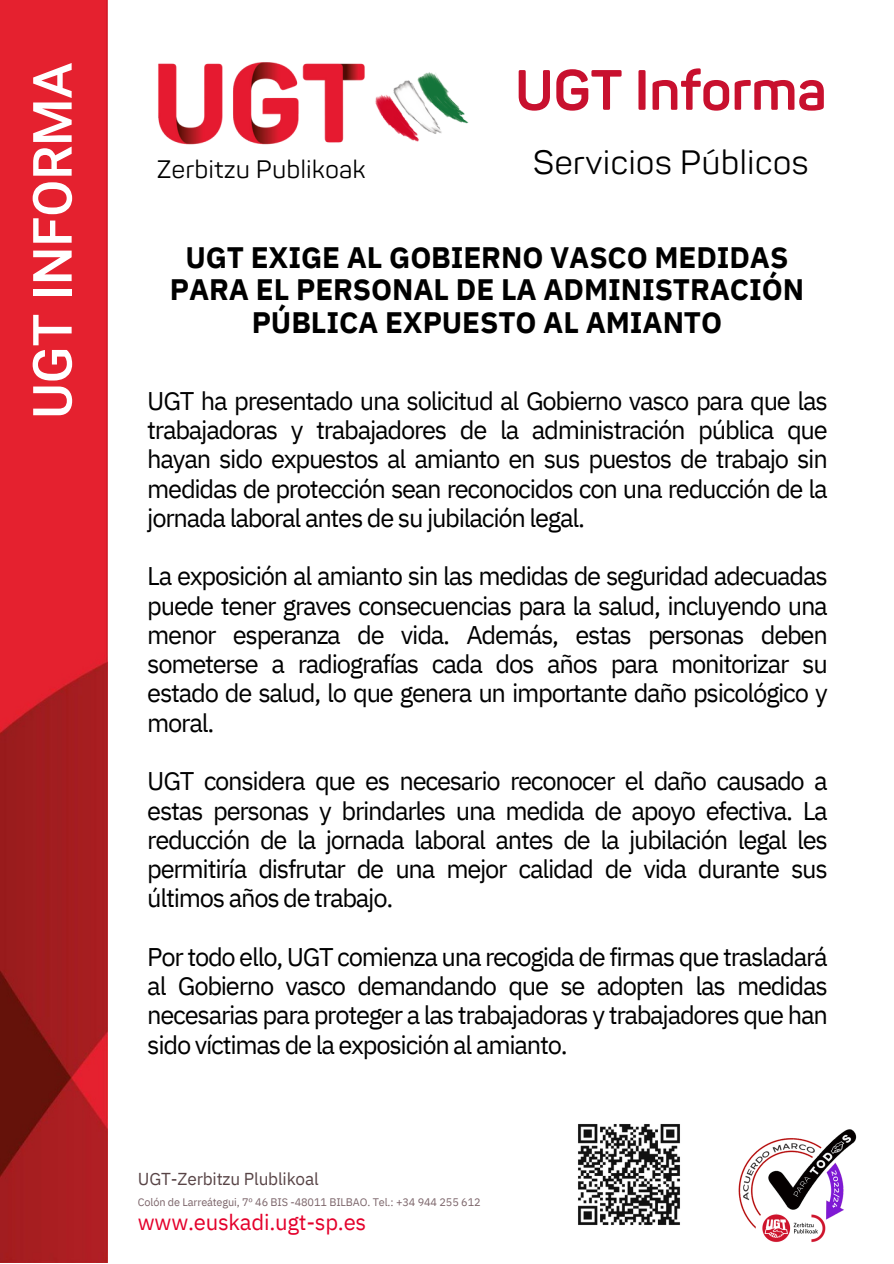
<style>
.page{position:relative;width:894px;height:1264px;background:#fff}
.page>*{position:absolute;margin:0;border:0;box-sizing:border-box;transform-origin:0 0}
.t1{font:700 55.95px "Panton";color:#c8102e}
.t2{font:500 54px "Roboto";color:#fff}
.t3{font:33.3px "Panton";color:#000}
.t4{font:700 29.55px/32.7px "IBM Plex Sans";letter-spacing:-.005em;color:#000;text-align:center}
.t5{font:25.5px/29.2px "IBM Plex Sans";letter-spacing:-.05em;color:#000;text-align:justify}
.t6{font:24.9px "Panton";color:#000}
.t7{font:22.05px "IBM Plex Sans";letter-spacing:-.01em;color:#e4002b}
.t8{font:17.25px "IBM Plex Sans";letter-spacing:-.01em;color:#584446}
.t9{font:10.95px "IBM Plex Sans";letter-spacing:-.01em;color:#7b6469}
</style>
<div class="page">
<img style="left:738px;top:1129px;width:119px;height:114px">
<img style="left:158px;top:62px;width:311px;height:83px">
<img style="left:0;top:0;width:107px;height:1262px">
<img style="left:578px;top:1124px;width:102px;height:101px">
<h6 class="t2" style="left:22px;top:418px;width:357px;rotate:-90deg">UGT INFORMA</h6>
<h5 class="t6" style="left:157px;top:155px;width:210px">Zerbitzu Publikoak</h5>
<p class="t1" style="left:515px;top:67px;width:313px">UGT Informa</p>
<p class="t3" style="left:532px;top:143px;width:277px">Servicios Públicos</p>
<h3 class="t4" style="left:170px;top:240px;width:635px">UGT EXIGE AL GOBIERNO VASCO MEDIDAS<br>PARA EL PERSONAL DE LA ADMINISTRACIÓN<br>PÚBLICA EXPUESTO AL AMIANTO</h3>
<p class="t5" style="left:147px;top:385px;width:681px">UGT ha presentado una solicitud al Gobierno vasco para que las trabajadoras y trabajadores de la administración pública que hayan sido expuestos al amianto en sus puestos de trabajo sin medidas de protección sean reconocidos con una reducción de la jornada laboral antes de su jubilación legal.</p>
<h1 class="t5" style="left:147px;top:561px;width:681px">La exposición al amianto sin las medidas de seguridad adecuadas puede tener graves consecuencias para la salud, incluyendo una menor esperanza de vida. Además, estas personas deben someterse a radiografías cada dos años para monitorizar su estado de salud, lo que genera un importante daño psicológico y moral.</h1>
<p class="t5" style="left:147px;top:766px;width:681px">UGT considera que es necesario reconocer el daño causado a estas personas y brindarles una medida de apoyo efectiva. La reducción de la jornada laboral antes de la jubilación legal les permitiría disfrutar de una mejor calidad de vida durante sus últimos años de trabajo.</p>
<h5 class="t5" style="left:147px;top:941px;width:681px">Por todo ello, UGT comienza una recogida de firmas que trasladará al Gobierno vasco demandando que se adopten las medidas necesarias para proteger a las trabajadoras y trabajadores que han sido víctimas de la exposición al amianto.</h5>
<h5 class="t8" style="left:138px;top:1167px;width:182px">UGT-Zerbitzu Plublikoal</h5>
<h5 class="t9" style="left:138px;top:1194px;width:344px">Colón de Larreátegui, 7º 46 BIS -48011 BILBAO. Tel.: +34 944 255 612</h5>
<h4 class="t7" style="left:138px;top:1207px;width:230px">www.euskadi.ugt-sp.es</h4>
</div>
